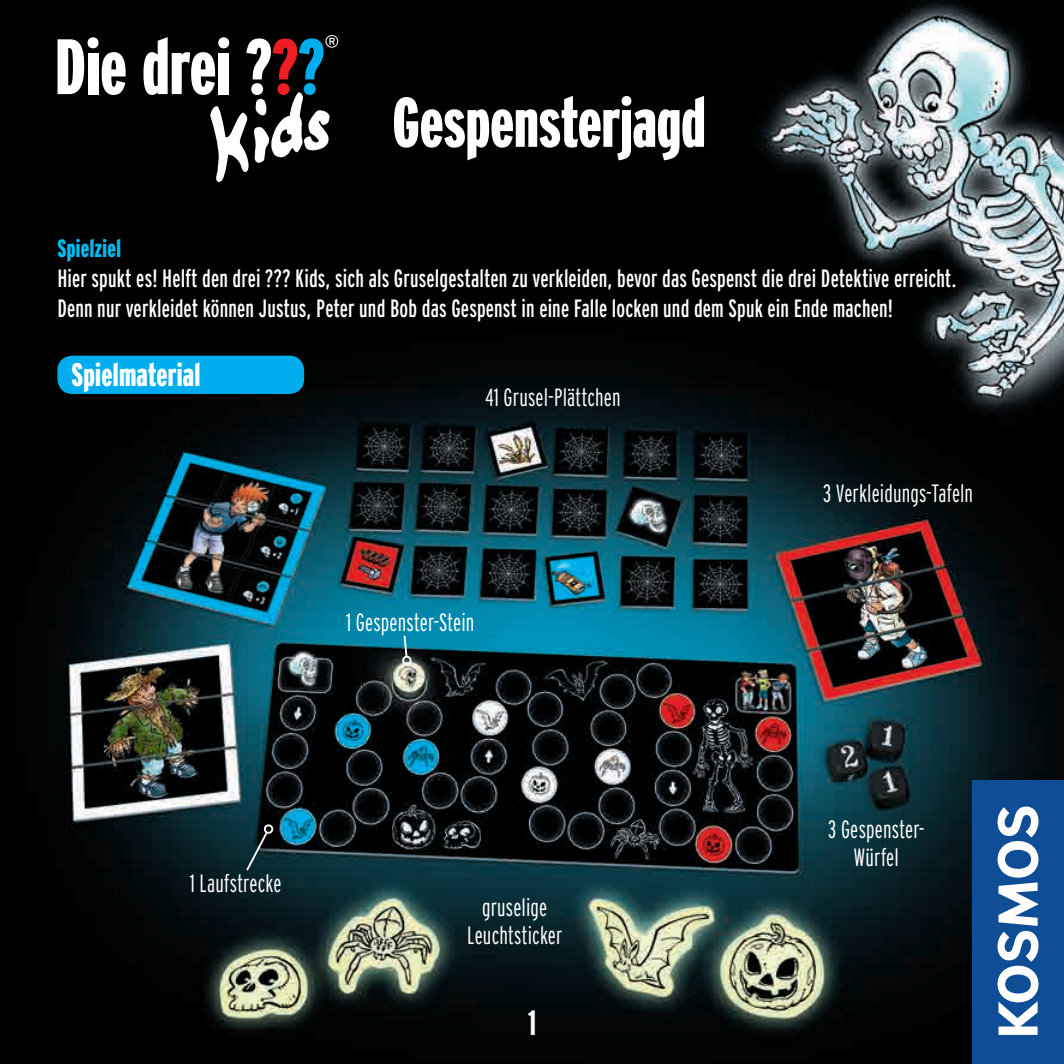
<style>
.page{position:relative;width:1064px;height:1064px;background:#fff}
.page>*{position:absolute;margin:0;border:0;box-sizing:border-box;transform-origin:0 0}
.t1{font:900 extra-condensed 70px "Interstate";letter-spacing:-.005em;color:#fff}
.t2{font:700 extra-condensed 35px "Interstate";color:#fff}
.t3{font:900 extra-condensed 32.5px "Interstate";letter-spacing:.005em;color:#fff}
.t4{font:extra-condensed 25px/30px "Interstate";letter-spacing:.005em;color:#fff}
.t5{font:300 extra-condensed 25px/27.5px "Interstate";letter-spacing:.005em;color:#fff;text-align:center}
.t6{font:900 extra-condensed 25px "Interstate";letter-spacing:.015em;color:#00baf1}
</style>
<div class="page">
<img style="left:0;top:0;width:1063px;height:1063px">
<svg style="left:57px;top:39px;width:27px;height:55px"></svg>
<div style="left:88px;top:37px;width:10px;height:11px;background:#fff;border-radius:50%"></div>
<div style="left:88px;top:53px;width:10px;height:41px;background:#fff"></div>
<svg style="left:102px;top:52px;width:24px;height:43px"></svg>
<svg style="left:143px;top:35px;width:195px;height:147px"></svg>
<div style="left:972px;top:779px;width:91px;height:284px;background:#0f4d96"></div>
<svg style="left:997px;top:806px;width:41px;height:228px"></svg>
<div style="left:57px;top:355px;width:247px;height:39px;background:#00aeef;border-radius:15px"></div>
<svg style="left:402px;top:633px;width:6px;height:25px"></svg>
<div style="left:402px;top:655px;width:9px;height:10px;border:2px solid #fff;border-radius:50%"></div>
<svg style="left:244px;top:824px;width:31px;height:48px"></svg>
<h1 class="t1" style="left:392px;top:84px;width:315px">Gespensterjagd</h1>
<p class="t6" style="left:57px;top:234px;width:65px">Spielziel</p>
<p class="t4" style="left:57px;top:263px;width:900px">Hier spukt es! Helft den drei ??? Kids, sich als Gruselgestalten zu verkleiden, bevor das Gespenst die drei Detektive erreicht.<br>Denn nur verkleidet können Justus, Peter und Bob das Gespenst in eine Falle locken und dem Spuk ein Ende machen!</p>
<h3 class="t3" style="left:72px;top:356px;width:130px">Spielmaterial</h3>
<p class="t5" style="left:485px;top:383px;width:137px">41 Grusel-Plättchen</p>
<p class="t5" style="left:346px;top:608px;width:130px">1 Gespenster-Stein</p>
<p class="t5" style="left:190px;top:868px;width:93px">1 Laufstrecke</p>
<p class="t5" style="left:467px;top:893px;width:96px">gruselige<br>Leuchtsticker</p>
<h2 class="t2" style="left:528px;top:1003px;width:10px">1</h2>
<p class="t5" style="left:823px;top:479px;width:151px">3 Verkleidungs-Tafeln</p>
<p class="t5" style="left:828px;top:815px;width:98px">3 Gespenster-<br>Würfel</p>
</div>
